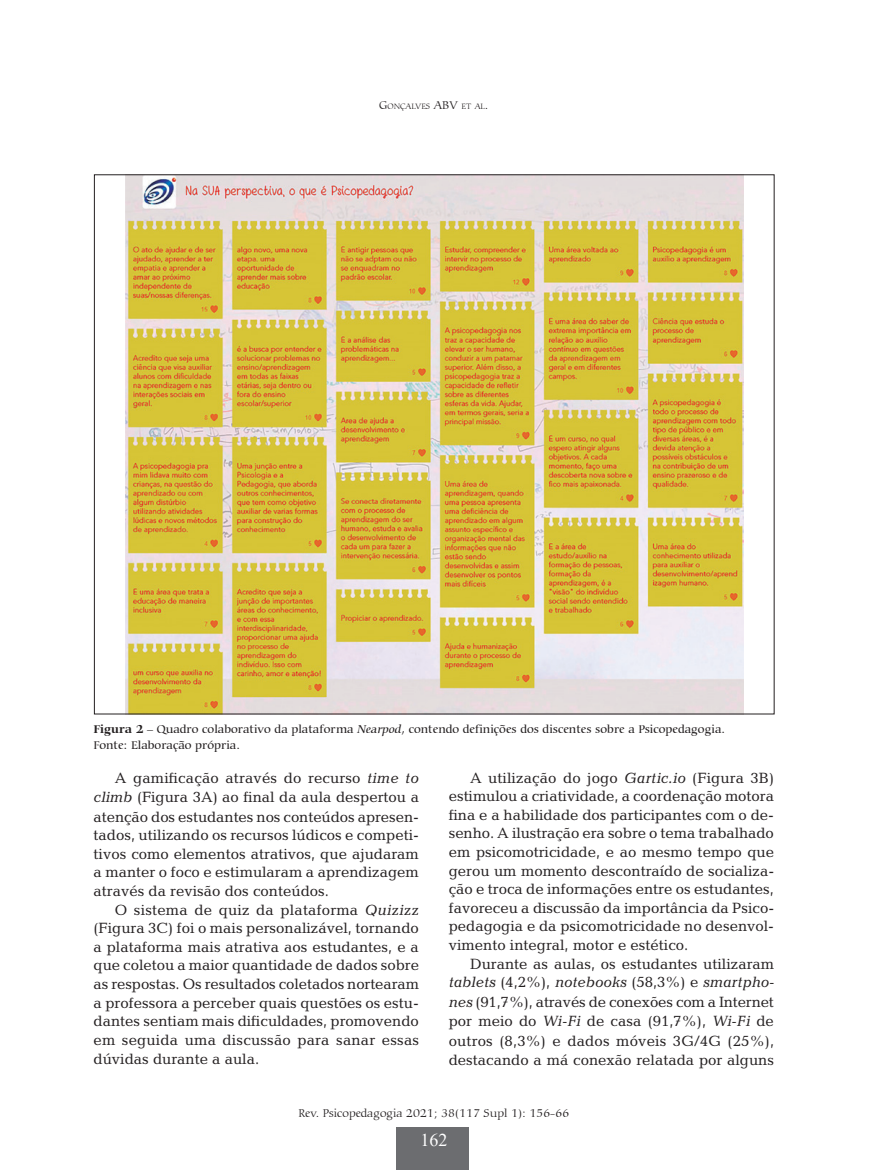
<style>
.page{position:relative;width:872px;height:1170px;background:#fff}
.page>*{position:absolute;margin:0;border:0;box-sizing:border-box;transform-origin:0 0}
.t1{font:18px "Times New Roman";color:#fff}
.t2{font:15px/18.6px "Candida Std";color:#231f20;text-align:justify}
.t3{font:500 12px/16.5px "Carmina BT";color:#231f20}
.t4{font:300 12px "Carmina BT";color:#231f20}
.t5{font:300 8.4px "Carmina BT";color:#231f20}
.s1{font-size:12px}
.s2{font-weight:700}
.s3{font-style:italic}
</style>
<div class="page">
<div style="left:396px;top:1127px;width:73px;height:42px;background:#6c6d70"></div>
<img style="left:126px;top:176px;width:617px;height:536px">
<p class="t5" style="left:379px;top:101px;width:111px"><span class="s1">G</span>ONÇALVES <span class="s1">ABV</span> ET AL<span class="s1">.</span></p>
<p class="t3" style="left:94px;top:720px;width:633px"><span class="s2">Figura 2</span> – Quadro colaborativo da plataforma <span class="s3">Nearpod,</span> contendo definições dos discentes sobre a Psicopedagogia.<br>Fonte: Elaboração própria.</p>
<p class="t2" style="left:94px;top:768px;width:327px;text-indent:21px">A gamificação através do recurso <span class="s3">time to climb</span> (Figura 3A) ao final da aula despertou a atenção dos estudantes nos conteúdos apresen&shy;tados, utilizando os recursos lúdicos e competi&shy;tivos como elementos atrativos, que ajudaram a manter o foco e estimularam a aprendizagem através da revisão dos conteúdos.</p>
<p class="t2" style="left:94px;top:900px;width:327px;text-indent:21px">O sistema de quiz da plataforma <span class="s3">Quizizz </span>(Figura 3C) foi o mais personalizável, tornando a plataforma mais atrativa aos estudantes, e a que coletou a maior quantidade de dados sobre as respostas. Os resultados coletados nortearam a professora a perceber quais questões os estu&shy;dantes sentiam mais dificuldades, promovendo em seguida uma discussão para sanar essas dúvidas durante a aula.</p>
<p class="t2" style="left:449px;top:768px;width:327px;text-indent:21px">A utilização do jogo <span class="s3">Gartic.io</span> (Figura 3B) estimulou a criatividade, a coordenação motora fina e a habilidade dos participantes com o de&shy;senho. A ilustração era sobre o tema trabalhado em psicomotricidade, e ao mesmo tempo que gerou um momento descontraído de socializa&shy;ção e troca de informações entre os estudantes, favoreceu a discussão da importância da Psico&shy;pedagogia e da psicomotricidade no desenvol&shy;vimento integral, motor e estético.</p>
<p class="t2" style="left:449px;top:953px;width:327px;line-height:19.4px;text-indent:21px">Durante as aulas, os estudantes utilizaram <span class="s3">tablets</span> (4,2%), <span class="s3">notebooks</span> (58,3%) e <span class="s3">smartpho&shy;nes</span> (91,7%), através de conexões com a Internet por meio do <span class="s3">Wi-Fi</span> de casa (91,7%), <span class="s3">Wi-Fi</span> de outros (8,3%) e dados móveis 3G/4G (25%), destacando a má conexão relatada por alguns</p>
<p class="t4" style="left:298px;top:1106px;width:272px">Rev. Psicopedagogia 2021; 38(117 Supl 1): 156-66</p>
<p class="t1" style="left:420px;top:1127px;width:28px">162</p>
</div>
